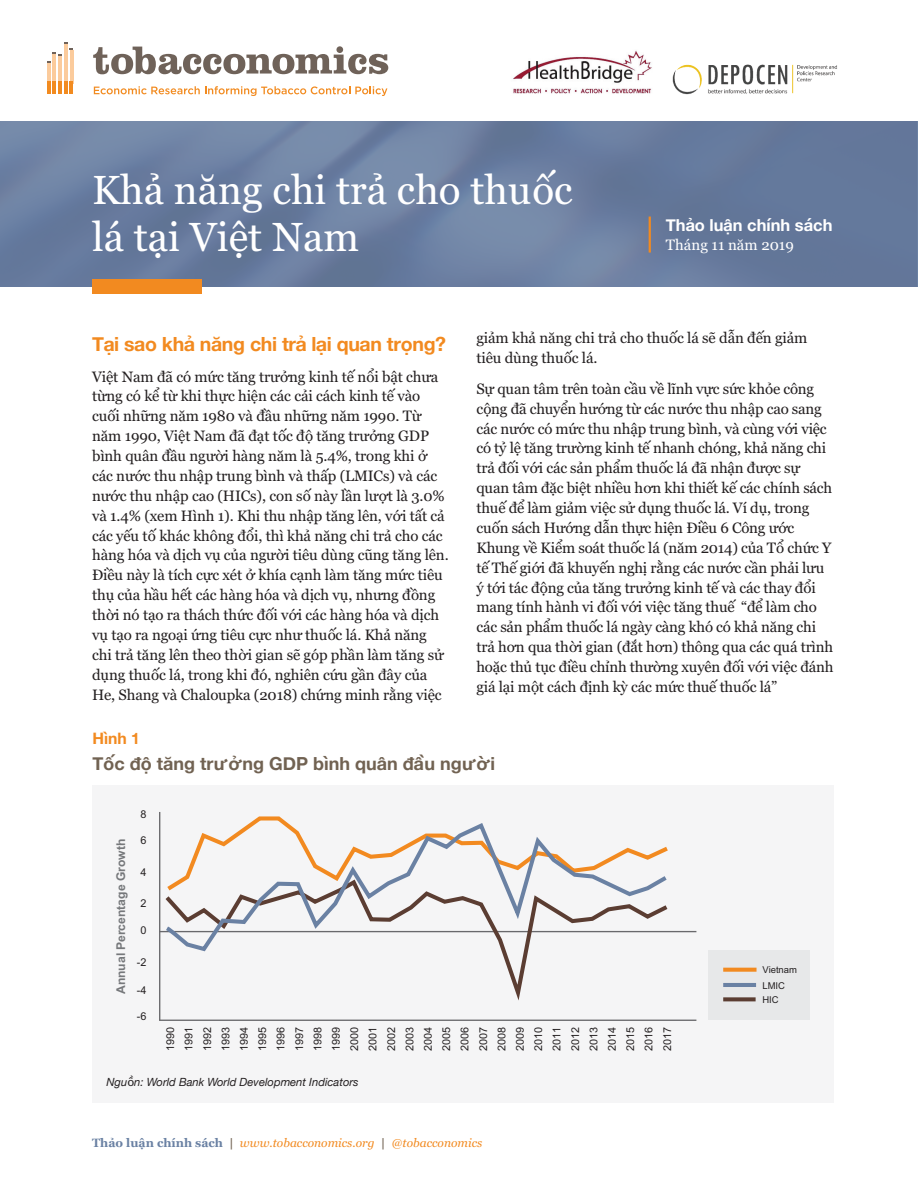
<style>
.page{position:relative;width:918px;height:1188px;background:#fff}
.page>*{position:absolute;margin:0;border:0;box-sizing:border-box;transform-origin:0 0}
.t1{font:40.5px/46.5px "Georgia";color:#fff}
.t2{font:700 19.5px "Helvetica Neue";letter-spacing:-.015em;color:#f28a20}
.t3{font:700 18px "Helvetica Neue";color:#716252}
.t4{font:700 16.5px "Helvetica Neue";color:#fff}
.t5{font:700 15.75px "Helvetica Neue";color:#f28a20}
.t6{font:15px/19.8px "Georgia";letter-spacing:-.01em;color:#231f20}
.t7{font:15px "Georgia";color:#fff}
.t8{font:700 12.15px "Arial";color:#76787b}
.t9{font:italic 12px "Georgia";color:#f28a20}
.t10{font:italic 11.25px "Helvetica Neue";color:#231f20}
.t11{font:10.8px/18.5px "Arial";color:#231f20;text-align:justify}
.t12{font:9.45px/14.9px "Arial";color:#231f20}
.s1{font-family:"Lucida Grande";font-style:normal}
.s2{font-weight:700;font-style:normal;color:#6a81a3}
.s3{font-weight:700;font-style:normal;color:#716252}
</style>
<div class="page">
<div style="left:0;top:121px;width:918px;height:166px;background:#6a81a3;opacity:.9"></div>
<div style="left:92px;top:280px;width:110px;height:14px;background:#f28a20"></div>
<hr style="left:649px;top:217px;width:2px;height:36px;background:#f28a20">
<div style="left:92px;top:786px;width:742px;height:317px;background:#f5f5f6"></div>
<svg style="left:93px;top:46px;width:295px;height:28px"></svg>
<hr style="left:70px;top:50px;width:3px;height:33px;background:#fbcb9c">
<hr style="left:64px;top:43px;width:4px;height:40px;background:#fbcb9c">
<hr style="left:64px;top:81px;width:4px;height:13px;background:#f28b20">
<svg style="left:70px;top:81px;width:3px;height:13px"></svg>
<hr style="left:58px;top:56px;width:4px;height:27px;background:#fbcb9c">
<hr style="left:58px;top:81px;width:4px;height:13px;background:#f28b20">
<hr style="left:52px;top:54px;width:4px;height:29px;background:#fbcb9c">
<hr style="left:52px;top:81px;width:4px;height:13px;background:#f28b20">
<hr style="left:47px;top:62px;width:3px;height:21px;background:#fbcb9c">
<svg style="left:47px;top:81px;width:3px;height:13px"></svg>
<svg style="left:47px;top:52px;width:15px;height:11px"></svg>
<svg style="left:94px;top:86px;width:293px;height:10px"></svg>
<div style="left:708px;top:950px;width:102px;height:70px;background:#e7e8e9"></div>
<hr style="left:159px;top:931px;width:537px;height:1px;background:#69696c">
<hr style="left:159px;top:812px;width:1px;height:209px;background:#69696c">
<hr style="left:159px;top:1020px;width:537px;height:1px;background:#69696c">
<svg style="left:723px;top:968px;width:34px;height:4px"></svg>
<svg style="left:161px;top:930px;width:511px;height:71px"></svg>
<svg style="left:723px;top:997px;width:33px;height:4px"></svg>
<svg style="left:162px;top:820px;width:509px;height:134px"></svg>
<hr style="left:723px;top:983px;width:33px;height:4px;background:#6a81a3">
<img style="left:513px;top:50px;width:139px;height:44px">
<img style="left:672px;top:64px;width:165px;height:31px">
<h1 class="t1" style="left:92px;top:167px;width:482px">Khả năng chi trả cho thuốc lá tại Việt Nam</h1>
<p class="t4" style="left:666px;top:215px;width:168px">Thảo luận chính sách</p>
<p class="t7" style="left:666px;top:236px;width:129px">Tháng 11 năm 2019</p>
<h2 class="t2" style="left:92px;top:332px;width:356px">Tại sao khả năng chi trả lại quan trọng?</h2>
<p class="t6" style="left:92px;top:367px;width:358px">Việt Nam đã có mức tăng trưởng kinh tế nổi bật chưa từng có kể từ khi thực hiện các cải cách kinh tế vào cuối những năm 1980 và đầu những năm 1990. Từ năm 1990, Việt Nam đã đạt tốc độ tăng trưởng GDP bình quân đầu người hàng năm là 5.4%, trong khi ở các nước thu nhập trung bình và thấp (LMICs) và các nước thu nhập cao (HICs), con số này lần lượt là 3.0% và 1.4% (xem Hình 1). Khi thu nhập tăng lên, với tất cả các yếu tố khác không đổi, thì khả năng chi trả cho các hàng hóa và dịch vụ của người tiêu dùng cũng tăng lên.<br>Điều này là tích cực xét ở khía cạnh làm tăng mức tiêu thụ của hầu hết các hàng hóa và dịch vụ, nhưng đồng thời nó tạo ra thách thức đối với các hàng hóa và dịch vụ tạo ra ngoại ứng tiêu cực như thuốc lá. Khả năng chi trả tăng lên theo thời gian sẽ góp phần làm tăng sử dụng thuốc lá, trong khi đó, nghiên cứu gần đây của He, Shang và Chaloupka (2018) chứng minh rằng việc</p>
<p class="t6" style="left:476px;top:328px;width:332px">giảm khả năng chi trả cho thuốc lá sẽ dẫn đến giảm tiêu dùng thuốc lá.</p>
<p class="t6" style="left:476px;top:379px;width:358px">Sự quan tâm trên toàn cầu về lĩnh vực sức khỏe công cộng đã chuyển hướng từ các nước thu nhập cao sang các nước có mức thu nhập trung bình, và cùng với việc có tỷ lệ tăng trường kinh tế nhanh chóng, khả năng chi trả đối với các sản phẩm thuốc lá đã nhận được sự quan tâm đặc biệt nhiều hơn khi thiết kế các chính sách thuế để làm giảm việc sử dụng thuốc lá. Ví dụ, trong cuốn sách Hướng dẫn thực hiện Điều 6 Công ước Khung về Kiểm soát thuốc lá (năm 2014) của Tổ chức Y tế Thế giới đã khuyến nghị rằng các nước cần phải lưu ý tới tác động của tăng trưởng kinh tế và các thay đổi mang tính hành vi đối với việc tăng thuế “để làm cho các sản phẩm thuốc lá ngày càng khó có khả năng chi trả hơn qua thời gian (đắt hơn) thông qua các quá trình hoặc thủ tục điều chỉnh thường xuyên đối với việc đánh giá lại một cách định kỳ các mức thuế thuốc lá”</p>
<p class="t5" style="left:92px;top:729px;width:49px">Hình 1</p>
<p class="t3" style="left:92px;top:753px;width:404px">Tốc độ tăng trưởng GDP bình quân đầu người</p>
<p class="t8" style="left:116px;top:994px;width:157px;rotate:-90deg">Annual Percentage Growth</p>
<p class="t11" style="left:141px;top:806px;width:8px">8</p>
<p class="t11" style="left:141px;top:832px;width:8px">6</p>
<p class="t11" style="left:141px;top:864px;width:8px">4</p>
<p class="t11" style="left:141px;top:895px;width:8px">2</p>
<p class="t11" style="left:141px;top:922px;width:8px">0</p>
<p class="t11" style="left:137px;top:954px;width:11px">-2</p>
<p class="t11" style="left:137px;top:982px;width:11px">-4</p>
<p class="t11" style="left:137px;top:1008px;width:11px">-6</p>
<p class="t11" style="left:162px;top:1051px;width:26px;rotate:-90deg">1990</p>
<p class="t11" style="left:181px;top:1051px;width:26px;rotate:-90deg">1991<br>1992<br>1993<br>1994<br>1995<br>1996<br>1997<br>1998<br>1999<br>2000<br>2001<br>2002<br>2003<br>2004<br>2005<br>2006<br>2007<br>2008<br>2009<br>2010<br>2011<br>2012<br>2013<br>2014<br>2015<br>2016<br>2017</p>
<p class="t10" style="left:107px;top:1076px;width:254px">Ngu<span class="s1">ồ</span>n: World Bank World Development Indicators</p>
<p class="t9" style="left:92px;top:1135px;width:392px"><span class="s2">Thảo luận chính sách</span> <span class="s3">|</span> www.tobacconomics.org <span class="s3">|</span> @tobacconomics</p>
<p class="t12" style="left:762px;top:964px;width:36px">Vietnam<br>LMIC<br>HIC</p>
</div>
